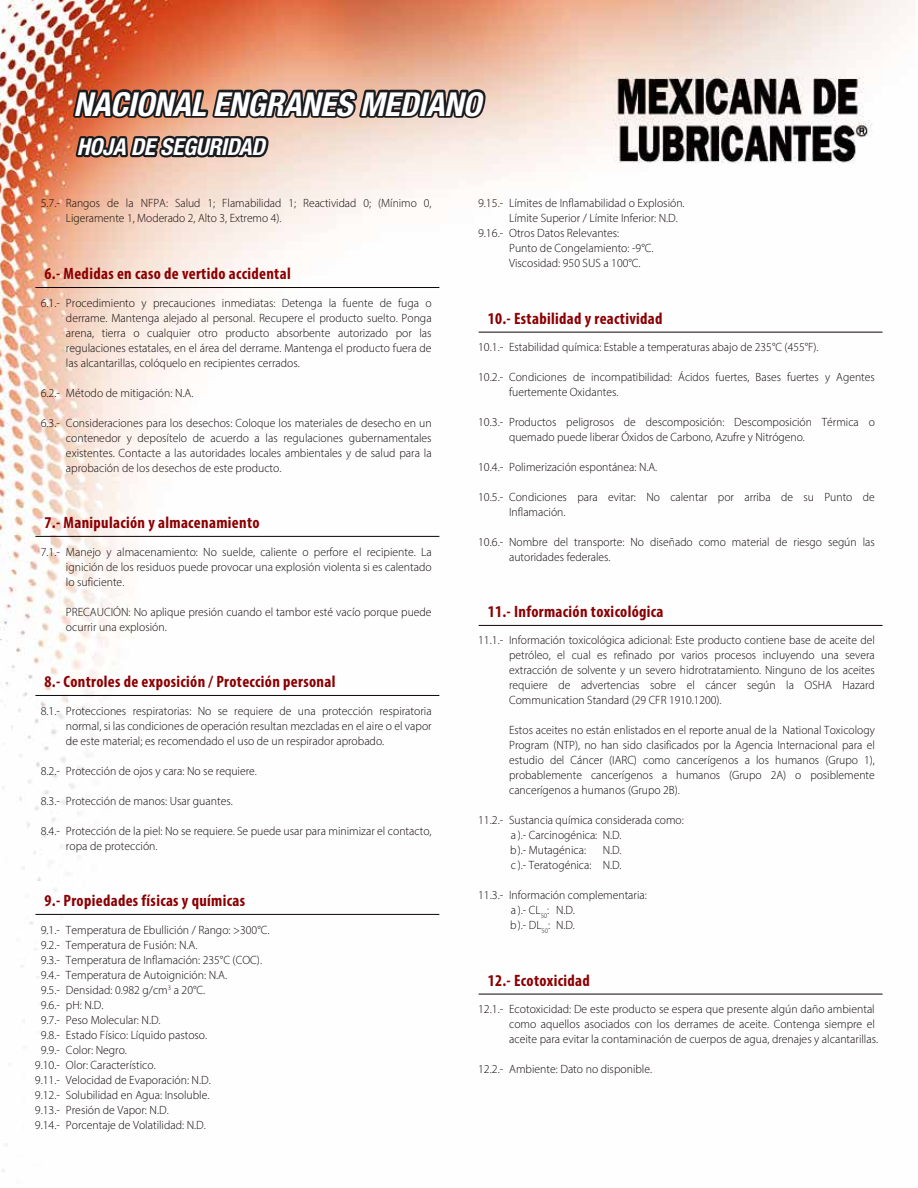
<style>
.page{position:relative;width:918px;height:1188px;background:#fff}
.page>*{position:absolute;margin:0;border:0;box-sizing:border-box;transform-origin:0 0}
.t1{font:italic 700 condensed 33px "Helvetica Neue";letter-spacing:-.01em;color:#fff}
.t2{font:italic 700 condensed 23.25px "Helvetica Neue";letter-spacing:-.01em;color:#fff}
.t3{font:700 condensed 16.5px "Myriad Pro";letter-spacing:.02em;color:#8b0002}
.t4{font:300 12px/15px "Myriad Pro";color:#0d0506}
.t5{font:300 12px/15px "Myriad Pro";color:#0d0506;scale:.96 1}
</style>
<div class="page">
<img style="left:0;top:0;width:915px;height:1172px">
<hr style="left:35px;top:287px;width:404px;height:1px;background:#0d0506">
<hr style="left:479px;top:332px;width:404px;height:1px;background:#0d0506">
<hr style="left:35px;top:536px;width:404px;height:1px;background:#0d0506">
<hr style="left:35px;top:695px;width:404px;height:1px;background:#0d0506">
<hr style="left:35px;top:914px;width:404px;height:1px;background:#0d0506">
<hr style="left:479px;top:625px;width:404px;height:1px;background:#0d0506">
<svg style="left:70px;top:0;width:419px;height:172px;background:#bf846c"></svg>
<hr style="left:479px;top:994px;width:404px;height:1px;background:#0d0506">
<h1 class="t1" style="left:74px;top:84px;width:409px">NACIONAL ENGRANES MEDIANO</h1>
<h2 class="t2" style="left:77px;top:133px;width:190px">HOJA DE SEGURIDAD</h2>
<p class="t5" style="left:66px;top:196px;width:382px">Rangos de la NFPA: Salud 1; Flamabilidad 1; Reactividad 0; (Mínimo 0,<br>Ligeramente 1, Moderado 2, Alto 3, Extremo 4).</p>
<p class="t4" style="left:41px;top:196px;width:21px">5.7.-</p>
<h3 class="t3" style="left:44px;top:263px;width:248px">6.- Medidas en caso de vertido accidental</h3>
<p class="t4" style="left:66px;top:295px;width:367px;text-align:justify">Procedimiento y precauciones inmediatas: Detenga la fuente de fuga o derrame. Mantenga alejado al personal. Recupere el producto suelto. Ponga arena, tierra o cualquier otro producto absorbente autorizado por las regulaciones estatales, en el área del derrame. Mantenga el producto fuera de las alcantarillas, colóquelo en recipientes cerrados.</p>
<p class="t4" style="left:66px;top:385px;width:129px">Método de mitigación: N.A.</p>
<p class="t4" style="left:66px;top:415px;width:367px;text-align:justify">Consideraciones para los desechos: Coloque los materiales de desecho en un contenedor y deposítelo de acuerdo a las regulaciones gubernamentales existentes. Contacte a las autoridades locales ambientales y de salud para la aprobación de los desechos de este producto.</p>
<p class="t4" style="left:41px;top:295px;width:21px">6.1.-</p>
<p class="t4" style="left:41px;top:385px;width:21px">6.2.-</p>
<p class="t4" style="left:41px;top:415px;width:21px">6.3.-</p>
<h3 class="t3" style="left:44px;top:512px;width:217px">7.- Manipulación y almacenamiento</h3>
<p class="t4" style="left:66px;top:544px;width:367px;text-align:justify">Manejo y almacenamiento: No suelde, caliente o perfore el recipiente. La ignición de los residuos puede provocar una explosión violenta si es calentado lo suficiente.</p>
<p class="t4" style="left:66px;top:604px;width:367px">PRECAUCIÓN: No aplique presión cuando el tambor esté vacío porque puede ocurrir una explosión.</p>
<p class="t4" style="left:41px;top:544px;width:21px">7.1.-</p>
<h3 class="t3" style="left:44px;top:671px;width:292px">8.- Controles de exposición / Protección personal</h3>
<p class="t4" style="left:66px;top:703px;width:367px;text-align:justify">Protecciones respiratorias: No se requiere de una protección respiratoria normal, si las condiciones de operación resultan mezcladas en el aire o el vapor de este material; es recomendado el uso de un respirador aprobado.</p>
<p class="t4" style="left:66px;top:763px;width:192px">Protección de ojos y cara: No se requiere.</p>
<p class="t4" style="left:66px;top:793px;width:168px">Protección de manos: Usar guantes.</p>
<p class="t4" style="left:66px;top:823px;width:367px">Protección de la piel: No se requiere. Se puede usar para minimizar el contacto, ropa de protección.</p>
<p class="t4" style="left:41px;top:703px;width:21px">8.1.-</p>
<p class="t4" style="left:41px;top:763px;width:21px">8.2.-</p>
<p class="t4" style="left:41px;top:793px;width:21px">8.3.-</p>
<p class="t4" style="left:41px;top:823px;width:21px">8.4.-</p>
<h3 class="t3" style="left:44px;top:890px;width:202px">9.- Propiedades físicas y químicas</h3>
<p class="t4" style="left:66px;top:922px;width:205px">Temperatura de Ebullición / Rango: &gt;300°C.<br>Temperatura de Fusión: N.A.<br>Temperatura de Inflamación: 235°C (COC).<br>Temperatura de Autoignición: N.A.<br>Densidad: 0.982 g/cm<sup>3</sup> a 20°C.<br>pH: N.D.<br>Peso Molecular: N.D.<br>Estado Físico: Líquido pastoso.<br>Color: Negro.<br>Olor: Característico.<br>Velocidad de Evaporación: N.D.<br>Solubilidad en Agua: Insoluble.<br>Presión de Vapor: N.D.<br>Porcentaje de Volatilidad: N.D.</p>
<p class="t4" style="left:35px;top:922px;width:27px;text-align:center">9.1.-<br>9.2.-<br>9.3.-<br>9.4.-<br>9.5.-<br>9.6.-<br>9.7.-<br>9.8.-<br>9.9.-<br>9.10.-<br>9.11.-<br>9.12.-<br>9.13.-<br>9.14.-</p>
<p class="t4" style="left:509px;top:196px;width:177px">Límites de Inflamabilidad o Explosión.<br>Límite Superior / Límite Inferior: N.D.<br>Otros Datos Relevantes:<br>Punto de Congelamiento: -9°C.<br>Viscosidad: 950 SUS a 100°C.</p>
<p class="t4" style="left:478px;top:196px;width:27px">9.15.-</p>
<p class="t4" style="left:478px;top:226px;width:27px">9.16.-</p>
<h3 class="t3" style="left:488px;top:308px;width:176px">10.- Estabilidad y reactividad</h3>
<p class="t4" style="left:509px;top:339px;width:311px">Estabilidad química: Estable a temperaturas abajo de 235°C (455°F).</p>
<p class="t4" style="left:509px;top:369px;width:367px">Condiciones de incompatibilidad: Ácidos fuertes, Bases fuertes y Agentes fuertemente Oxidantes.</p>
<p class="t4" style="left:509px;top:414px;width:367px">Productos peligrosos de descomposición: Descomposición Térmica o quemado puede liberar Óxidos de Carbono, Azufre y Nitrógeno.</p>
<p class="t4" style="left:509px;top:459px;width:150px">Polimerización espontánea: N.A.</p>
<p class="t4" style="left:509px;top:489px;width:367px">Condiciones para evitar: No calentar por arriba de su Punto de<br>Inflamación.</p>
<p class="t4" style="left:509px;top:534px;width:367px">Nombre del transporte: No diseñado como material de riesgo según las autoridades federales.</p>
<p class="t4" style="left:478px;top:339px;width:27px">10.1.-</p>
<p class="t4" style="left:478px;top:369px;width:27px">10.2.-</p>
<p class="t4" style="left:478px;top:414px;width:27px">10.3.-</p>
<p class="t4" style="left:478px;top:459px;width:27px">10.4.-</p>
<p class="t4" style="left:478px;top:489px;width:27px">10.5.-</p>
<p class="t4" style="left:478px;top:534px;width:27px">10.6.-</p>
<h3 class="t3" style="left:488px;top:601px;width:177px">11.- Información toxicológica</h3>
<p class="t4" style="left:509px;top:633px;width:367px;text-align:justify">Información toxicológica adicional: Este producto contiene base de aceite del petróleo, el cual es refinado por varios procesos incluyendo una severa extracción de solvente y un severo hidrotratamiento. Ninguno de los aceites requiere de advertencias sobre el cáncer según la OSHA Hazard Communication Standard (29 CFR 1910.1200).</p>
<p class="t4" style="left:509px;top:723px;width:367px;text-align:justify">Estos aceites no están enlistados en el reporte anual de la National Toxicology Program (NTP), no han sido clasificados por la Agencia Internacional para el estudio del Cáncer (IARC) como cancerígenos a los humanos (Grupo 1), probablemente cancerígenos a humanos (Grupo 2A) o posiblemente cancerígenos a humanos (Grupo 2B).</p>
<p class="t4" style="left:509px;top:813px;width:176px">Sustancia química considerada como: a ).- Carcinogénica: N.D.<br>b ).- Mutagénica:</p>
<p class="t4" style="left:478px;top:633px;width:27px">11.1.-</p>
<p class="t4" style="left:478px;top:813px;width:27px">11.2.-</p>
<p class="t4" style="left:511px;top:843px;width:112px;text-align:right">N.D.<br>c ).- Teratogénica: N.D.</p>
<p class="t4" style="left:509px;top:888px;width:139px">Información complementaria: a ).- CL<sub>50</sub>: N.D.<br>b ).- DL<sub>50</sub>: N.D.</p>
<p class="t4" style="left:478px;top:888px;width:27px">11.3.-</p>
<h3 class="t3" style="left:488px;top:970px;width:104px">12.- Ecotoxicidad</h3>
<p class="t4" style="left:509px;top:1002px;width:370px">Ecotoxicidad: De este producto se espera que presente algún daño ambiental como aquellos asociados con los derrames de aceite. Contenga siempre el aceite para evitar la contaminación de cuerpos de agua, drenajes y alcantarillas.</p>
<p class="t4" style="left:509px;top:1062px;width:144px">Ambiente: Dato no disponible.</p>
<p class="t4" style="left:478px;top:1002px;width:27px">12.1.-</p>
<p class="t4" style="left:478px;top:1062px;width:27px">12.2.-</p>
</div>
